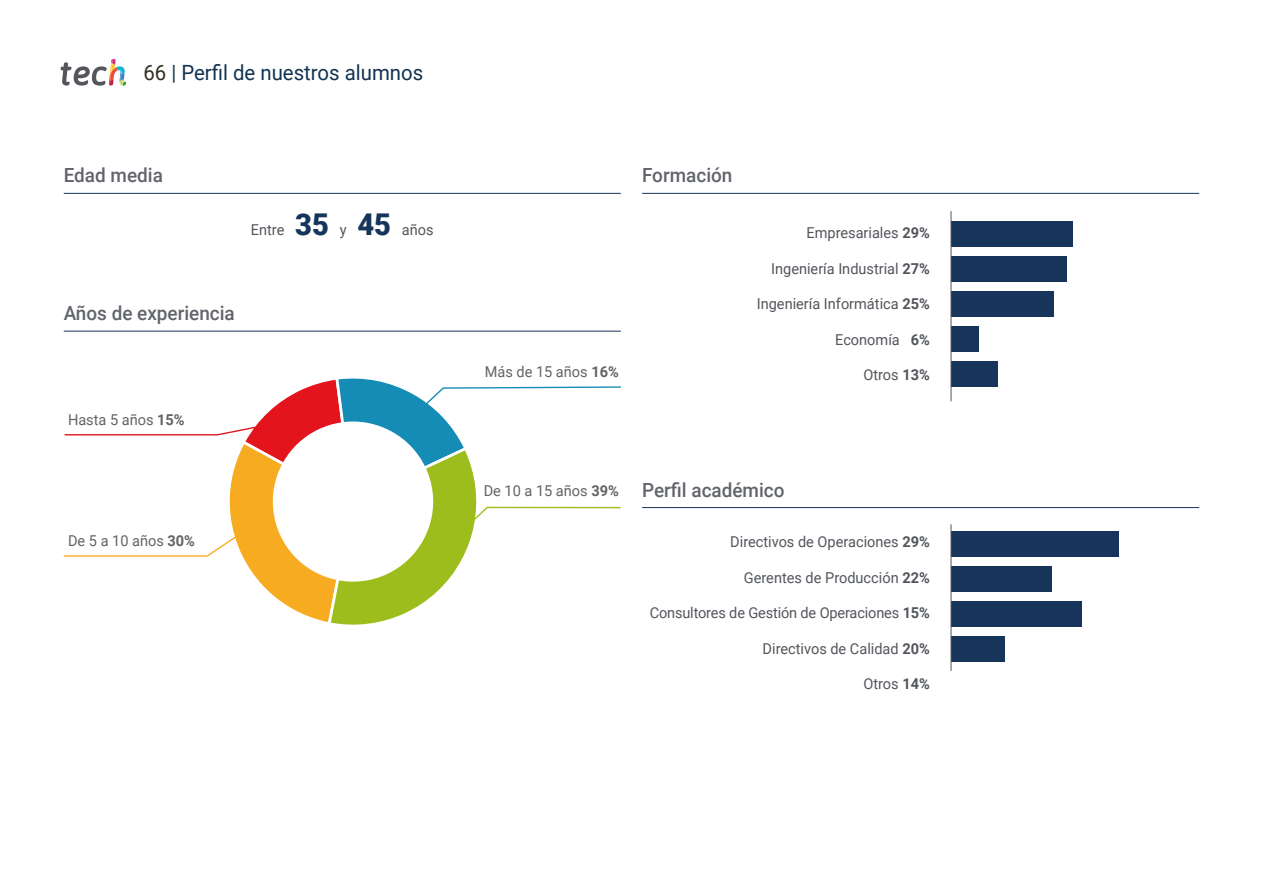
<style>
.page{position:relative;width:1263px;height:893px;background:#fff}
.page>*{position:absolute;margin:0;border:0;box-sizing:border-box;transform-origin:0 0}
.t1{font:21px "Roboto";color:#123352}
.t2{font:500 19.5px "Roboto";color:#61646a}
.t3{font:15px "Roboto";color:#52555b}
.t4{font:15px "Roboto";color:#636363}
.s1{color:#312e20}
.s2{font-weight:900;font-size:30px;color:#16355a}
.s3{font-weight:700}
</style>
<div class="page">
<hr style="left:64px;top:193px;width:557px;height:1px;background:#17355b">
<hr style="left:642px;top:193px;width:557px;height:1px;background:#17355b">
<div style="left:951px;top:222px;width:121px;height:25px;background:#17355b"></div>
<div style="left:951px;top:256px;width:115px;height:26px;background:#17355b"></div>
<div style="left:951px;top:291px;width:103px;height:26px;background:#17355b"></div>
<div style="left:951px;top:326px;width:27px;height:26px;background:#17355b"></div>
<div style="left:951px;top:361px;width:47px;height:25px;background:#17355b"></div>
<hr style="left:951px;top:211px;width:1px;height:190px;background:#52555b">
<div style="left:951px;top:566px;width:100px;height:26px;background:#17355b"></div>
<hr style="left:642px;top:507px;width:557px;height:1px;background:#17355b">
<div style="left:951px;top:532px;width:167px;height:25px;background:#17355b"></div>
<div style="left:951px;top:601px;width:130px;height:26px;background:#17355b"></div>
<div style="left:951px;top:636px;width:53px;height:26px;background:#17355b"></div>
<hr style="left:951px;top:524px;width:1px;height:147px;background:#52555b">
<hr style="left:64px;top:331px;width:557px;height:1px;background:#17355b">
<svg style="left:64px;top:378px;width:557px;height:247px"></svg>
<svg style="left:61px;top:59px;width:65px;height:27px"></svg>
<h1 class="t1" style="left:144px;top:57px;width:281px"><span class="s1">66</span> | Perfil de nuestros alumnos</h1>
<h2 class="t2" style="left:64px;top:161px;width:101px">Edad media</h2>
<h2 class="t2" style="left:642px;top:161px;width:92px">Formación</h2>
<p class="t3" style="left:251px;top:219px;width:184px">Entre <span class="s2">35</span> y <span class="s2">45</span> años</p>
<h2 class="t2" style="left:64px;top:300px;width:173px">Años de experiencia</h2>
<p class="t4" style="left:68px;top:409px;width:118px">Hasta 5 años <span class="s3">15%</span></p>
<p class="t4" style="left:485px;top:361px;width:136px">Más de 15 años <span class="s3">16%</span></p>
<p class="t3" style="left:806px;top:222px;width:125px">Empresariales <span class="s3">29%</span></p>
<p class="t3" style="left:771px;top:258px;width:160px">Ingeniería Industrial <span class="s3">27%</span></p>
<p class="t3" style="left:757px;top:293px;width:174px">Ingeniería Informática <span class="s3">25%</span></p>
<p class="t3" style="left:835px;top:329px;width:96px">Economía <span class="s3">6%</span></p>
<p class="t3" style="left:863px;top:364px;width:68px">Otros <span class="s3">13%</span></p>
<p class="t4" style="left:68px;top:530px;width:128px">De 5 a 10 años <span class="s3">30%</span></p>
<p class="t4" style="left:484px;top:480px;width:137px">De 10 a 15 años <span class="s3">39%</span></p>
<h2 class="t2" style="left:642px;top:476px;width:144px">Perfil académico</h2>
<p class="t3" style="left:730px;top:531px;width:201px">Directivos de Operaciones <span class="s3">29%</span></p>
<p class="t3" style="left:744px;top:567px;width:187px">Gerentes de Producción <span class="s3">22%</span></p>
<p class="t3" style="left:650px;top:602px;width:282px">Consultores de Gestión de Operaciones <span class="s3">15%</span></p>
<p class="t3" style="left:763px;top:638px;width:169px">Directivos de Calidad <span class="s3">20%</span></p>
<p class="t3" style="left:863px;top:673px;width:68px">Otros <span class="s3">14%</span></p>
</div>
